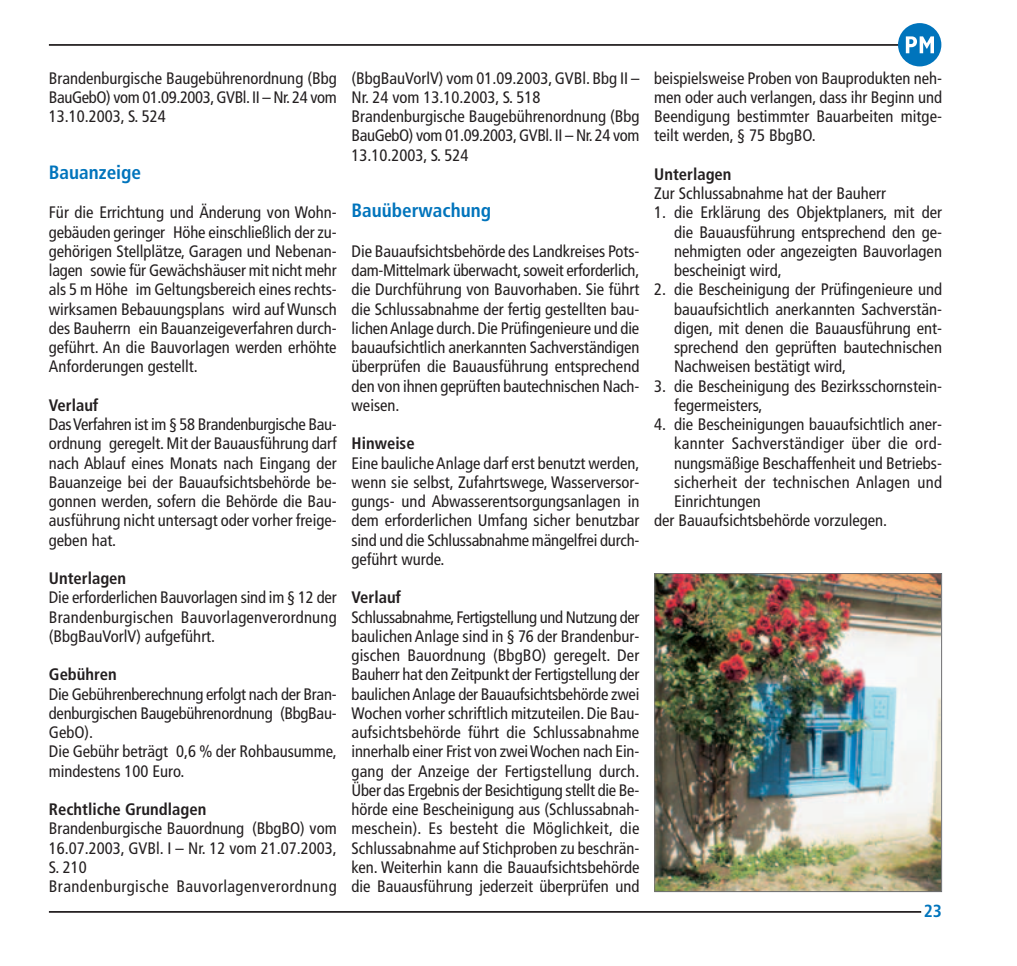
<style>
.page{position:relative;width:1017px;height:966px;background:#fff}
.page>*{position:absolute;margin:0;border:0;box-sizing:border-box;transform-origin:0 0}
.t1{font:700 condensed 19.25px "Frutiger";color:#0074bc}
.t2{font:700 condensed 17.5px "Frutiger";color:#0074bc}
.t3{font:condensed 16.62px/19.2px "Frutiger";color:#231f20;text-align:justify}
.t4{font:700 condensed 16.62px "Frutiger";color:#231f20}
.t5{font:condensed 16.62px "Frutiger";letter-spacing:.02em;color:#231f20}
</style>
<div class="page">
<hr style="left:49px;top:44px;width:866px;height:2px;background:#231f20">
<hr style="left:49px;top:911px;width:872px;height:2px;background:#231f20">
<div style="left:898px;top:23px;width:43px;height:43px;background:#0074bc;border-radius:50%"></div>
<svg style="left:906px;top:36px;width:28px;height:17px"></svg>
<img style="left:656px;top:575px;width:284px;height:315px">
<div style="left:654px;top:573px;width:288px;height:319px;border:1px solid #6d6e71"></div>
<p class="t3" style="left:49px;top:70px;width:289px">Brandenburgische Baugebührenordnung (Bbg BauGebO) vom 01.09.2003,GVBl.II – Nr.24 vom 13.10.2003, S. 524</p>
<p class="t1" style="left:49px;top:164px;width:94px">Bauanzeige</p>
<p class="t3" style="left:49px;top:204px;width:289px">Für die Errichtung und Änderung von Wohn&shy;gebäuden geringer Höhe einschließlich der zu&shy;gehörigen Stellplätze, Garagen und Nebenan&shy;lagen sowie für Gewächshäuser mit nicht mehr als 5 m Höhe im Geltungsbereich eines rechts&shy;wirksamen Bebauungsplans wird auf Wunsch des Bauherrn ein Bauanzeigeverfahren durch&shy;geführt. An die Bauvorlagen werden erhöhte Anforderungen gestellt.</p>
<p class="t4" style="left:49px;top:398px;width:51px">Verlauf</p>
<p class="t3" style="left:49px;top:416px;width:289px">Das Verfahren ist im § 58 Brandenburgische Bau&shy;ordnung geregelt. Mit der Bauausführung darf nach Ablauf eines Monats nach Eingang der Bauanzeige bei der Bauaufsichtsbehörde be&shy;gonnen werden, sofern die Behörde die Bau&shy;ausführung nicht untersagt oder vorher freige&shy;geben hat.</p>
<p class="t4" style="left:49px;top:572px;width:79px">Unterlagen</p>
<p class="t3" style="left:49px;top:589px;width:289px">Die erforderlichen Bauvorlagen sind im § 12 der Brandenburgischen Bauvorlagenverordnung (BbgBauVorlV) aufgeführt.</p>
<p class="t4" style="left:49px;top:668px;width:69px">Gebühren</p>
<p class="t3" style="left:49px;top:686px;width:289px;text-align:left">Die Gebührenberechnung erfolgt nach der Bran&shy;denburgischen Baugebührenordnung (BbgBau-<br>GebO).<br>Die Gebühr beträgt 0,6 % der Rohbausumme, mindestens 100 Euro.</p>
<p class="t4" style="left:49px;top:803px;width:159px">Rechtliche Grundlagen</p>
<p class="t3" style="left:49px;top:820px;width:289px;text-align:left">Brandenburgische Bauordnung (BbgBO) vom 16.07.2003, GVBl. I – Nr. 12 vom 21.07.2003, S. 210<br>Brandenburgische Bauvorlagenverordnung</p>
<p class="t3" style="left:352px;top:70px;width:289px;text-align:left">(BbgBauVorlV) vom 01.09.2003, GVBl. Bbg II – Nr. 24 vom 13.10.2003, S. 518<br>Brandenburgische Baugebührenordnung (Bbg BauGebO) vom 01.09.2003,GVBl.II – Nr.24 vom 13.10.2003, S. 524</p>
<p class="t1" style="left:352px;top:203px;width:141px">Bauüberwachung</p>
<p class="t3" style="left:352px;top:243px;width:289px">Die Bauaufsichtsbehörde des Landkreises Pots&shy;dam-Mittelmark überwacht, soweit erforderlich, die Durchführung von Bauvorhaben. Sie führt die Schlussabnahme der fertig gestellten bau&shy;lichen Anlage durch. Die Prüfingenieure und die bauaufsichtlich anerkannten Sachverständigen überprüfen die Bauausführung entsprechend den von ihnen geprüften bautechnischen Nach&shy;weisen.</p>
<p class="t4" style="left:352px;top:437px;width:65px">Hinweise</p>
<p class="t3" style="left:352px;top:455px;width:289px">Eine bauliche Anlage darf erst benutzt werden, wenn sie selbst, Zufahrtswege, Wasserversor&shy;gungs- und Abwasserentsorgungsanlagen in dem erforderlichen Umfang sicher benutzbar sind und die Schlussabnahme mängelfrei durch&shy;geführt wurde.</p>
<p class="t4" style="left:352px;top:591px;width:51px">Verlauf</p>
<p class="t3" style="left:352px;top:609px;width:289px">Schlussabnahme, Fertigstellung und Nutzung der baulichen Anlage sind in § 76 der Brandenbur&shy;gischen Bauordnung (BbgBO) geregelt. Der Bauherr hat den Zeitpunkt der Fertigstellung der baulichen Anlage der Bauaufsichtsbehörde zwei Wochen vorher schriftlich mitzuteilen. Die Bau&shy;aufsichtsbehörde führt die Schlussabnahme innerhalb einer Frist von zwei Wochen nach Ein&shy;gang der Anzeige der Fertigstellung durch.<br>Über das Ergebnis der Besichtigung stellt die Be&shy;hörde eine Bescheinigung aus (Schlussabnah&shy;meschein). Es besteht die Möglichkeit, die Schlussabnahme auf Stichproben zu beschrän&shy;ken. Weiterhin kann die Bauaufsichtsbehörde die Bauausführung jederzeit überprüfen und</p>
<p class="t3" style="left:654px;top:70px;width:289px">beispielsweise Proben von Bauprodukten neh&shy;men oder auch verlangen, dass ihr Beginn und Beendigung bestimmter Bauarbeiten mitge&shy;teilt werden, § 75 BbgBO.</p>
<p class="t4" style="left:654px;top:167px;width:79px">Unterlagen</p>
<p class="t3" style="left:654px;top:185px;width:233px">Zur Schlussabnahme hat der Bauherr</p>
<p class="t3" style="left:674px;top:204px;width:269px;text-indent:-20px">1. die Erklärung des Objektplaners, mit der die Bauausführung entsprechend den ge&shy;nehmigten oder angezeigten Bauvorlagen bescheinigt wird,</p>
<p class="t3" style="left:674px;top:281px;width:269px;text-indent:-20px">2. die Bescheinigung der Prüfingenieure und bauaufsichtlich anerkannten Sachverstän&shy;digen, mit denen die Bauausführung ent&shy;sprechend den geprüften bautechnischen Nachweisen bestätigt wird,</p>
<p class="t3" style="left:674px;top:378px;width:269px;text-indent:-20px">3. die Bescheinigung des Bezirksschornstein&shy;fegermeisters,</p>
<p class="t3" style="left:654px;top:416px;width:289px">4. die Bescheinigungen bauaufsichtlich aner-</p>
<p class="t5" style="left:674px;top:437px;width:269px">kannter Sachverständiger über die ord-</p>
<p class="t3" style="left:674px;top:455px;width:269px">nungsmäßige Beschaffenheit und Betriebs-</p>
<p class="t3" style="left:674px;top:474px;width:269px">sicherheit der technischen Anlagen und</p>
<p class="t3" style="left:674px;top:493px;width:88px">Einrichtungen</p>
<p class="t3" style="left:654px;top:512px;width:234px">der Bauaufsichtsbehörde vorzulegen.</p>
<p class="t2" style="left:924px;top:904px;width:20px">23</p>
</div>
